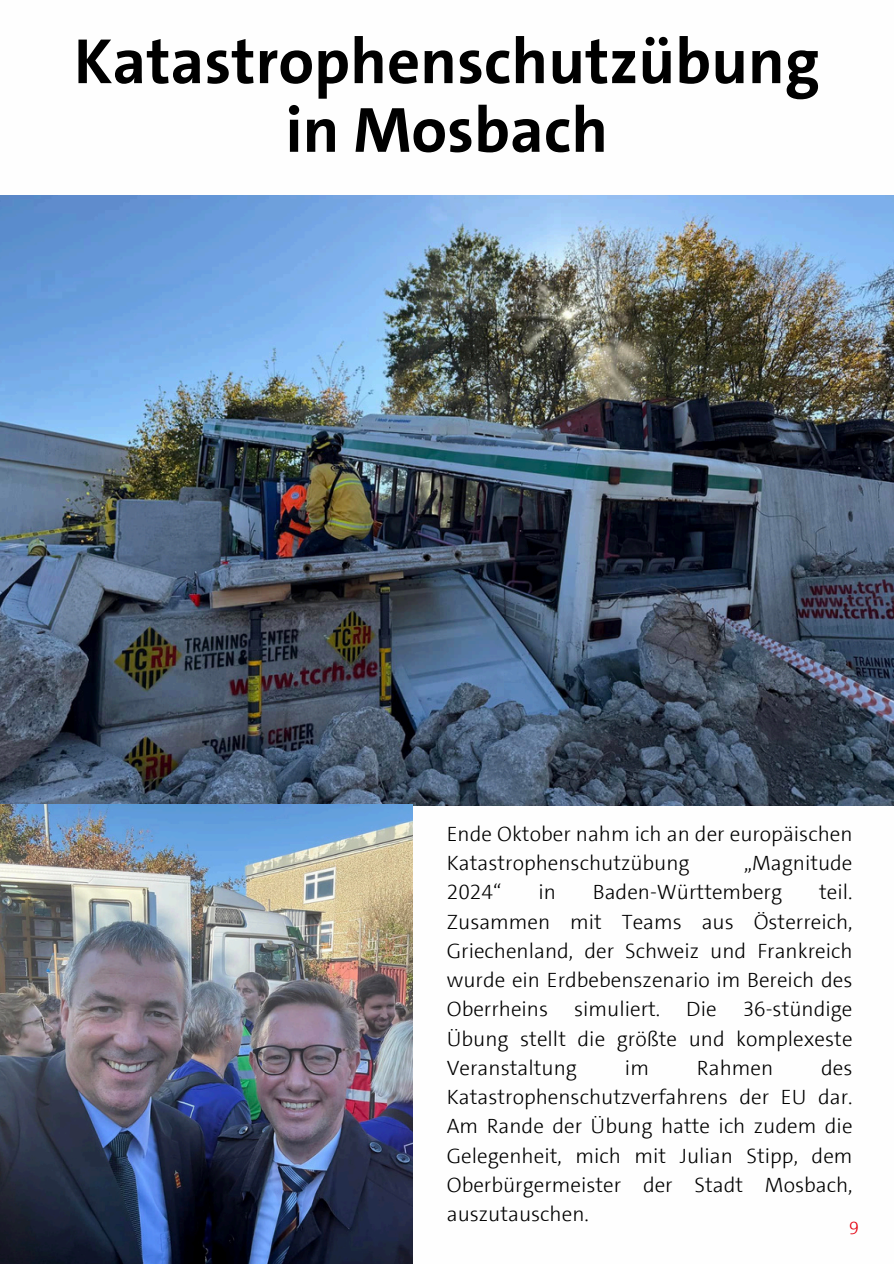
<style>
.page{position:relative;width:894px;height:1264px;background:#fff}
.page>*{position:absolute;margin:0;border:0;box-sizing:border-box;transform-origin:0 0}
.t1{font:700 64.5px/68.7px "SPD The Sans";color:#000;text-align:center}
.t2{font:300 21px/29.2px "SPD The Sans";color:#000;text-align:justify}
.t3{font:300 18px "SPD The Sans";color:#e3000f}
</style>
<div class="page">
<img style="left:0;top:195px;width:893px;height:610px">
<img style="left:0;top:805px;width:412px;height:458px">
<p class="t1" style="left:74px;top:27px;width:747px">Katastrophenschutzübung in Mosbach</p>
<p class="t2" style="left:446px;top:819px;width:407px">Ende Oktober nahm ich an der europäischen<br>Katastrophenschutzübung</p>
<p class="t2" style="left:743px;top:848px;width:110px">„Magnitude</p>
<p class="t2" style="left:446px;top:877px;width:56px">2024“</p>
<p class="t2" style="left:538px;top:877px;width:19px">in</p>
<p class="t2" style="left:592px;top:877px;width:191px">Baden-Württemberg</p>
<p class="t2" style="left:446px;top:877px;width:407px;text-indent:372px">teil.<br>Zusammen mit Teams aus Österreich, Griechenland, der Schweiz und Frankreich wurde ein Erdbebenszenario im Bereich des Oberrheins simuliert. Die 36-stündige Übung stellt die größte und komplexeste Veranstaltung</p>
<p class="t2" style="left:446px;top:1053px;width:407px;text-indent:374px">des Katastrophenschutzverfahrens der EU dar.<br>Am Rande der Übung hatte ich zudem die Gelegenheit, mich mit Julian Stipp, dem Oberbürgermeister der Stadt Mosbach, auszutauschen.</p>
<p class="t2" style="left:624px;top:1053px;width:25px">im</p>
<p class="t2" style="left:696px;top:1053px;width:78px">Rahmen</p>
<h1 class="t3" style="left:848px;top:1216px;width:11px">9</h1>
</div>
